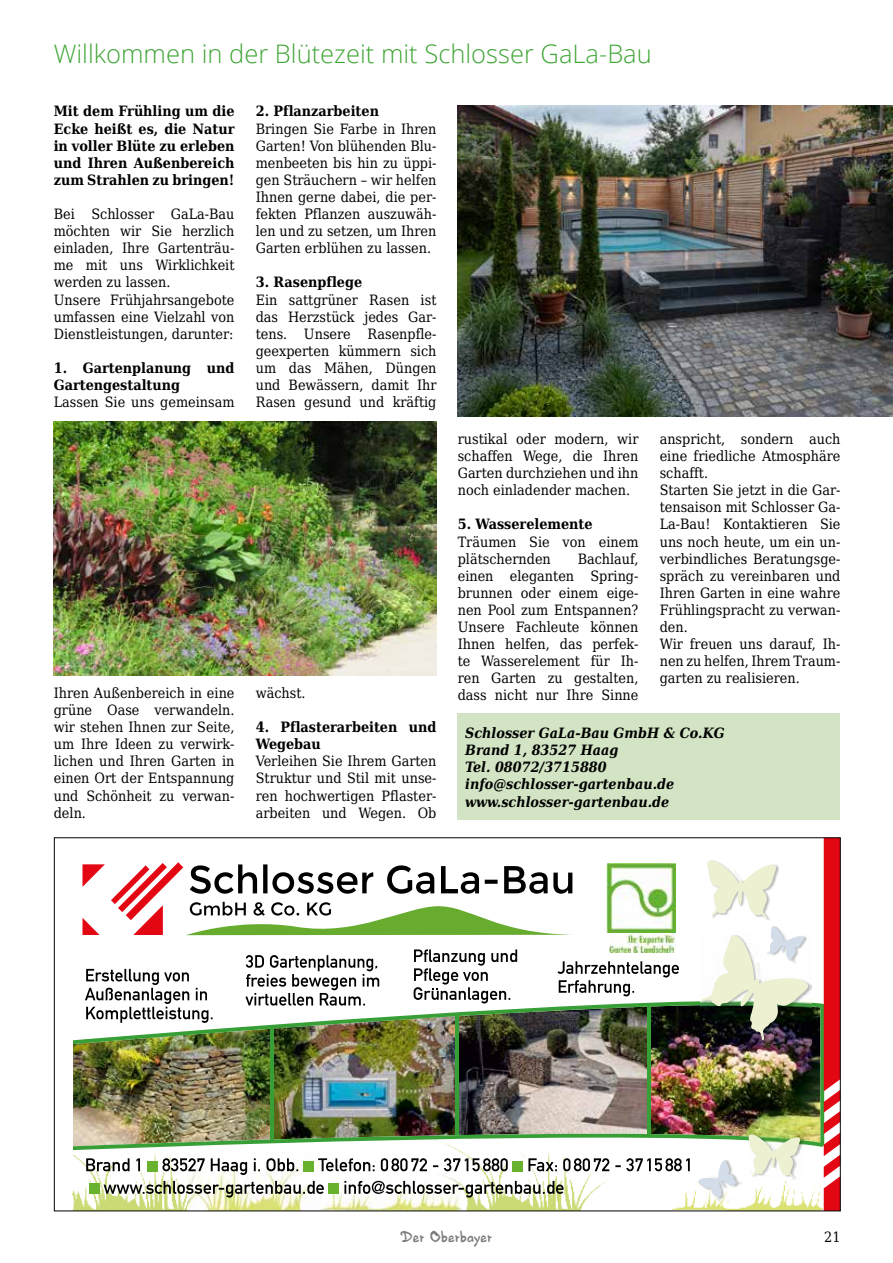
<style>
.page{position:relative;width:893px;height:1263px;background:#fff}
.page>*{position:absolute;margin:0;border:0;box-sizing:border-box;transform-origin:0 0}
.t1{font:300 25.5px "Open Sans";color:#3fa535}
.t2{font:16.5px "HVD Edding 780";color:#7c7b7b}
.t3{font:14.25px/17.1px "DejaVu Serif Condensed";color:#000;text-align:justify}
.t4{font:700 14.25px/17.1px "DejaVu Serif Condensed";color:#000}
.t5{font:italic 700 14.25px/17.1px "DejaVu Serif Condensed";color:#000}
</style>
<div class="page">
<img style="left:458px;top:106px;width:435px;height:310px">
<div style="left:457px;top:714px;width:382px;height:106px;background:#d2e4c4"></div>
<img style="left:54px;top:421px;width:382px;height:254px">
<img style="left:672px;top:1175px;width:152px;height:34px">
<img style="left:72px;top:1150px;width:116px;height:59px">
<img style="left:425px;top:1150px;width:182px;height:59px">
<img style="left:334px;top:1177px;width:128px;height:32px">
<img style="left:188px;top:1161px;width:146px;height:48px">
<img style="left:73px;top:988px;width:751px;height:162px">
<hr style="left:270px;top:1027px;width:4px;height:113px;background:#389f36">
<hr style="left:455px;top:1014px;width:4px;height:121px;background:#389f36">
<hr style="left:647px;top:1005px;width:4px;height:131px;background:#389f36">
<svg style="left:824px;top:839px;width:15px;height:370px;background:#e62934"></svg>
<svg style="left:245px;top:955px;width:134px;height:50px"></svg>
<svg style="left:85px;top:969px;width:128px;height:54px"></svg>
<svg style="left:557px;top:961px;width:122px;height:35px"></svg>
<img style="left:606px;top:863px;width:69px;height:69px">
<img style="left:610px;top:935px;width:66px;height:18px">
<img style="left:701px;top:984px;width:111px;height:59px">
<svg style="left:707px;top:860px;width:71px;height:59px"></svg>
<svg style="left:701px;top:926px;width:109px;height:114px"></svg>
<img style="left:698px;top:1175px;width:44px;height:28px">
<svg style="left:698px;top:1160px;width:41px;height:40px"></svg>
<svg style="left:86px;top:1158px;width:54px;height:13px"></svg>
<div style="left:148px;top:1161px;width:10px;height:10px;background:#68b22d"></div>
<svg style="left:162px;top:1158px;width:136px;height:17px"></svg>
<div style="left:304px;top:1161px;width:10px;height:10px;background:#68b22d"></div>
<svg style="left:318px;top:1158px;width:190px;height:13px"></svg>
<div style="left:513px;top:1161px;width:10px;height:10px;background:#68b22d"></div>
<svg style="left:528px;top:1158px;width:29px;height:13px"></svg>
<svg style="left:563px;top:1158px;width:127px;height:13px"></svg>
<div style="left:89px;top:1183px;width:10px;height:11px;background:#68b22d"></div>
<svg style="left:104px;top:1181px;width:220px;height:16px"></svg>
<div style="left:329px;top:1183px;width:10px;height:11px;background:#68b22d"></div>
<svg style="left:344px;top:1181px;width:219px;height:16px"></svg>
<img style="left:748px;top:1133px;width:55px;height:48px">
<svg style="left:748px;top:1134px;width:53px;height:44px"></svg>
<svg style="left:82px;top:864px;width:23px;height:23px"></svg>
<svg style="left:82px;top:918px;width:18px;height:17px"></svg>
<svg style="left:111px;top:862px;width:462px;height:74px"></svg>
<svg style="left:414px;top:949px;width:103px;height:54px"></svg>
<h1 class="t1" style="left:54px;top:37px;width:600px">Willkommen in der Blütezeit mit Schlosser GaLa-Bau</h1>
<p class="t4" style="left:54px;top:102px;width:182px;text-align:justify">Mit dem Frühling um die Ecke heißt es, die Natur in voller Blüte zu erleben und Ihren Außenbereich zum Strahlen zu bringen!</p>
<p class="t3" style="left:54px;top:204px;width:182px;text-align:left">Bei Schlosser GaLa-Bau möchten wir Sie herzlich einladen, Ihre Gartenträu&shy;me mit uns Wirklichkeit werden zu lassen.<br>Unsere Frühjahrsangebote umfassen eine Vielzahl von<br>Dienstleistungen, darunter:</p>
<p class="t4" style="left:54px;top:358px;width:182px">1. Gartenplanung und<br>Gartengestaltung</p>
<p class="t3" style="left:54px;top:392px;width:182px">Lassen Sie uns gemeinsam</p>
<p class="t4" style="left:256px;top:102px;width:125px">2. Pflanzarbeiten</p>
<p class="t3" style="left:256px;top:119px;width:182px">Bringen Sie Farbe in Ihren Garten! Von blühenden Blu&shy;menbeeten bis hin zu üppi&shy;gen Sträuchern – wir helfen Ihnen gerne dabei, die per&shy;fekten Pflanzen auszuwäh&shy;len und zu setzen, um Ihren Garten erblühen zu lassen.</p>
<p class="t4" style="left:256px;top:273px;width:108px">3. Rasenpflege</p>
<p class="t3" style="left:256px;top:290px;width:182px">Ein sattgrüner Rasen ist das Herzstück jedes Gar&shy;tens. Unsere Rasenpfle&shy;geexperten kümmern sich um das Mähen, Düngen und Bewässern, damit Ihr Rasen gesund und kräftig</p>
<p class="t3" style="left:54px;top:683px;width:182px">Ihren Außenbereich in eine grüne Oase verwandeln. wir stehen Ihnen zur Seite, um Ihre Ideen zu verwirk&shy;lichen und Ihren Garten in einen Ort der Entspannung und Schönheit zu verwan&shy;deln.</p>
<p class="t3" style="left:256px;top:683px;width:51px">wächst.</p>
<p class="t4" style="left:256px;top:717px;width:182px">4. Pflasterarbeiten und<br>Wegebau</p>
<p class="t3" style="left:256px;top:751px;width:182px">Verleihen Sie Ihrem Garten Struktur und Stil mit unse&shy;ren hochwertigen Pflaster&shy;arbeiten und Wegen. Ob</p>
<p class="t3" style="left:458px;top:429px;width:182px">rustikal oder modern, wir schaffen Wege, die Ihren Garten durchziehen und ihn noch einladender machen.</p>
<p class="t4" style="left:458px;top:515px;width:136px">5. Wasserelemente</p>
<p class="t3" style="left:458px;top:532px;width:182px">Träumen Sie von einem plätschernden</p>
<p class="t3" style="left:458px;top:549px;width:182px;text-indent:120px">Bachlauf, einen eleganten Spring&shy;brunnen oder einem eige&shy;nen Pool zum Entspannen?<br>Unsere Fachleute können Ihnen helfen, das perfek&shy;te Wasserelement für Ih&shy;ren Garten zu gestalten, dass nicht nur Ihre Sinne</p>
<p class="t3" style="left:660px;top:429px;width:182px;text-align:left">anspricht, sondern auch eine friedliche Atmosphäre schafft.<br>Starten Sie jetzt in die Gar&shy;tensaison mit Schlosser Ga-<br>La-Bau! Kontaktieren Sie uns noch heute, um ein un&shy;verbindliches Beratungsge&shy;spräch zu vereinbaren und<br>Ihren Garten in eine wahre<br>Frühlingspracht zu verwan&shy;den.<br>Wir freuen uns darauf, Ih&shy;nen zu helfen, Ihrem Traum&shy;garten zu realisieren.</p>
<p class="t5" style="left:465px;top:723px;width:261px">Schlosser GaLa-Bau GmbH &amp; Co.KG<br>Brand 1, 83527 Haag<br>Tel. 08072/3715880 info@schlosser-gartenbau.de www.schlosser-gartenbau.de</p>
<p class="t2" style="left:401px;top:1227px;width:93px">Der Oberbayer</p>
<p class="t3" style="left:824px;top:1227px;width:18px">21</p>
</div>
